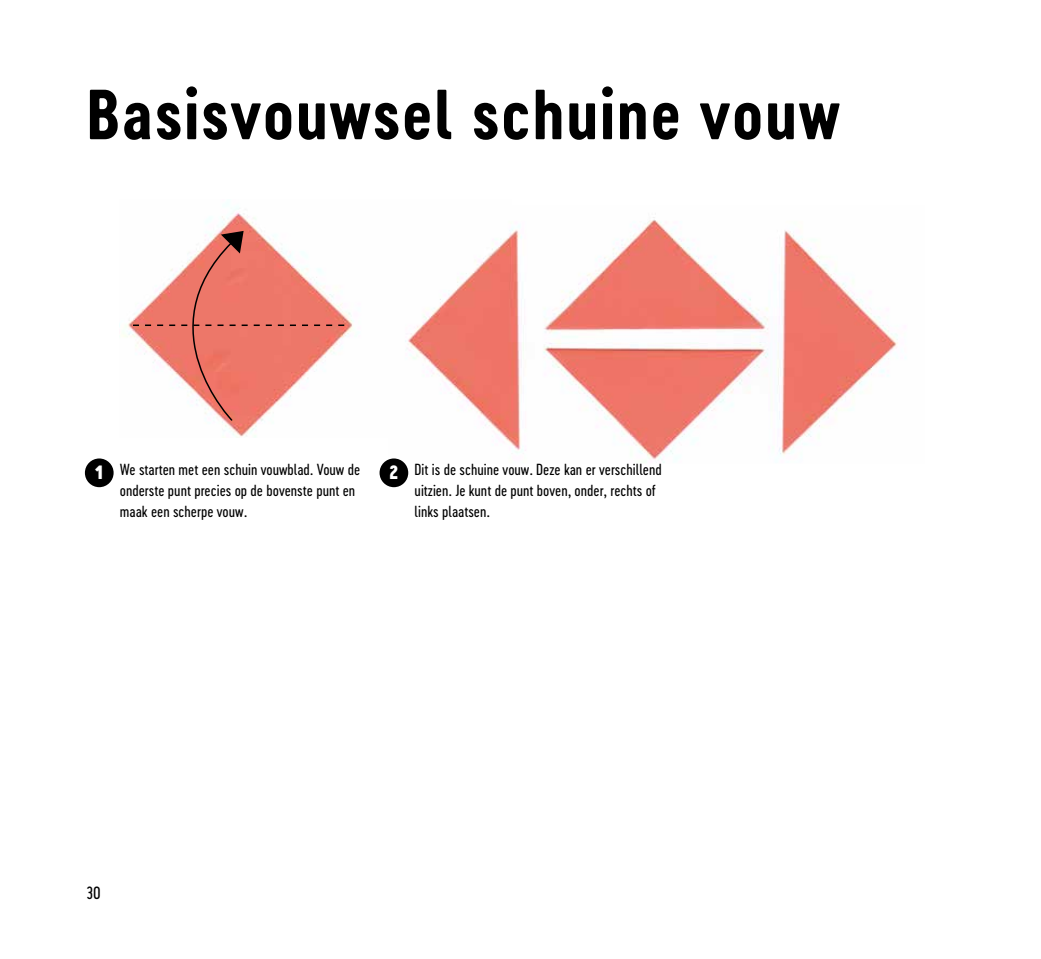
<style>
.page{position:relative;width:1041px;height:959px;background:#fff}
.page>*{position:absolute;margin:0;border:0;box-sizing:border-box;transform-origin:0 0}
.t1{font:66px "Cervo Neue Bold Neue";letter-spacing:.03em;color:#000}
.t2{font:18px "Cervo Neue Black Neue";color:#fff}
.t3{font:16.5px "Cervo Neue Regular Neue";color:#000}
.t4{font:15px/21px "Cervo Neue Regular Neue";color:#000}
.s1{font-family:"Cervo Neue Black Neue";font-size:18px;color:#fff}
</style>
<div class="page">
<img style="left:122px;top:202px;width:232px;height:235px">
<img style="left:397px;top:217px;width:509px;height:246px">
<div style="left:85px;top:458px;width:29px;height:29px;background:#000;border-radius:50%"></div>
<div style="left:379px;top:458px;width:29px;height:29px;background:#000;border-radius:50%"></div>
<svg style="left:133px;top:231px;width:211px;height:190px"></svg>
<h1 class="t1" style="left:86px;top:69px;width:755px">Basisvouwsel schuine vouw</h1>
<p class="t2" style="left:95px;top:459px;width:9px">1</p>
<p class="t4" style="left:415px;top:459px;width:249px;text-indent:-25px"><span class="s1">2</span> Dit is de schuine vouw. Deze kan er verschillend uitzien. Je kunt de punt boven, onder, rechts of links plaatsen.</p>
<p class="t4" style="left:120px;top:459px;width:242px">We starten met een schuin vouwblad. Vouw de onderste punt precies op de bovenste punt en maak een scherpe vouw.</p>
<p class="t3" style="left:86px;top:881px;width:16px">30</p>
</div>
